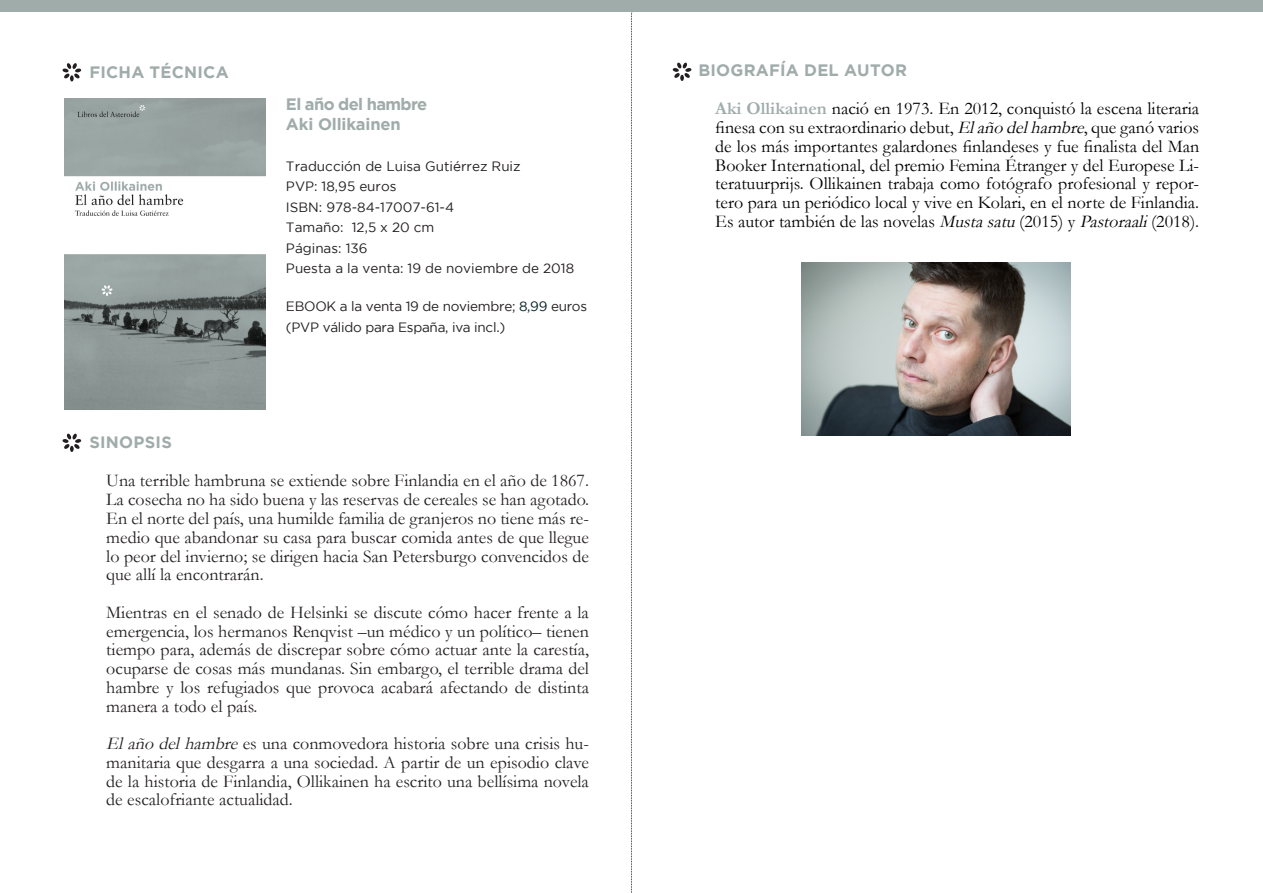
<style>
.page{position:relative;width:1263px;height:893px;background:#fff}
.page>*{position:absolute;margin:0;border:0;box-sizing:border-box;transform-origin:0 0}
.t1{font:18px/18.8px "Garamond";color:#231f20;text-align:justify}
.t2{font:18px/18.8px "Garamond";color:#000;text-align:justify}
.t3{font:700 16.5px "Gotham";letter-spacing:.015em;color:#a0acaa}
.t4{font:700 16.5px "Gotham";letter-spacing:-.04em;color:#a0acaa}
.t5{font:700 16.5px "Gotham";letter-spacing:-.01em;color:#a0acaa}
.t6{font:13.5px "Gotham";color:#231f20}
.t7{font:13.5px "Gotham";letter-spacing:-.02em;color:#231f20}
.s1{color:#041f22}
.s2{font-style:italic}
.s3{font-weight:700;color:#a0acaa}
</style>
<div class="page">
<svg style="left:631px;top:12px;width:1px;height:881px"></svg>
<div style="left:0;top:0;width:1263px;height:12px;background:#a0acaa"></div>
<svg style="left:672px;top:63px;width:19px;height:18px"></svg>
<svg style="left:62px;top:63px;width:19px;height:19px"></svg>
<svg style="left:62px;top:434px;width:19px;height:18px"></svg>
<img style="left:65px;top:99px;width:201px;height:311px">
<img style="left:801px;top:262px;width:270px;height:174px">
<p class="t3" style="left:89px;top:63px;width:141px">FICHA TÉCNICA</p>
<p class="t4" style="left:286px;top:95px;width:143px">El año del hambre</p>
<p class="t5" style="left:286px;top:115px;width:116px">Aki Ollikainen</p>
<p class="t6" style="left:286px;top:159px;width:236px">Traducción de Luisa Gutiérrez Ruiz</p>
<p class="t6" style="left:286px;top:179px;width:112px">PVP: 18,95 euros</p>
<p class="t6" style="left:286px;top:200px;width:170px">ISBN: 978-84-17007-61-4</p>
<p class="t6" style="left:286px;top:220px;width:150px">Tamaño: 12,5 x 20 cm</p>
<p class="t6" style="left:286px;top:241px;width:83px">Páginas: 136</p>
<p class="t6" style="left:286px;top:261px;width:290px">Puesta a la venta: 19 de noviembre de 2018</p>
<p class="t7" style="left:286px;top:299px;width:303px">EBOOK a la venta 19 de noviembre; <span class="s1">8,99</span> euros</p>
<p class="t7" style="left:286px;top:320px;width:221px">(PVP válido para España, iva incl.)</p>
<p class="t3" style="left:89px;top:433px;width:84px">SINOPSIS</p>
<p class="t1" style="left:106px;top:471px;width:484px">Una terrible hambruna se extiende sobre Finlandia en el año de 1867.<br>La cosecha no ha sido buena y las reservas de cereales se han agotado.<br>En el norte del país, una humilde familia de granjeros no tiene más re&shy;medio que abandonar su casa para buscar comida antes de que llegue lo peor del invierno; se dirigen hacia San Petersburgo convencidos de que allí la encontrarán.</p>
<p class="t1" style="left:106px;top:602px;width:484px">Mientras en el senado de Helsinki se discute cómo hacer frente a la emergencia, los hermanos Renqvist –un médico y un político– tienen tiempo para, además de discrepar sobre cómo actuar ante la carestía, ocuparse de cosas más mundanas. Sin embargo, el terrible drama del hambre y los refugiados que provoca acabará afectando de distinta manera a todo el país.</p>
<p class="t1" style="left:106px;top:733px;width:484px"><span class="s2">Elañodelhambre</span>es una conmovedora historia sobre una crisis hu&shy;manitaria que desgarra a una sociedad. A partir de un episodio clave de la historia de Finlandia, Ollikainen ha escrito una bellísima novela de escalofriante actualidad.</p>
<p class="t3" style="left:698px;top:61px;width:210px">BIOGRAFÍA DEL AUTOR</p>
<p class="t2" style="left:715px;top:99px;width:485px"><span class="s3">Aki Ollikainen</span> nació en 1973. En 2012, conquistó la escena literaria finesa con su extraordinario debut, <span class="s2">Elañodelhambre</span>, que ganó varios de los más importantes galardones finlandeses y fue finalista del Man Booker International, del premio Femina Étranger y del Europese Li&shy;teratuurprijs. Ollikainen trabaja como fotógrafo profesional y repor&shy;tero para un periódico local y vive en Kolari, en el norte de Finlandia.<br>Es autor también de las novelas <span class="s2">Mustasatu</span>(2015) y <span class="s2">Pastoraali</span>(2018).</p>
</div>
